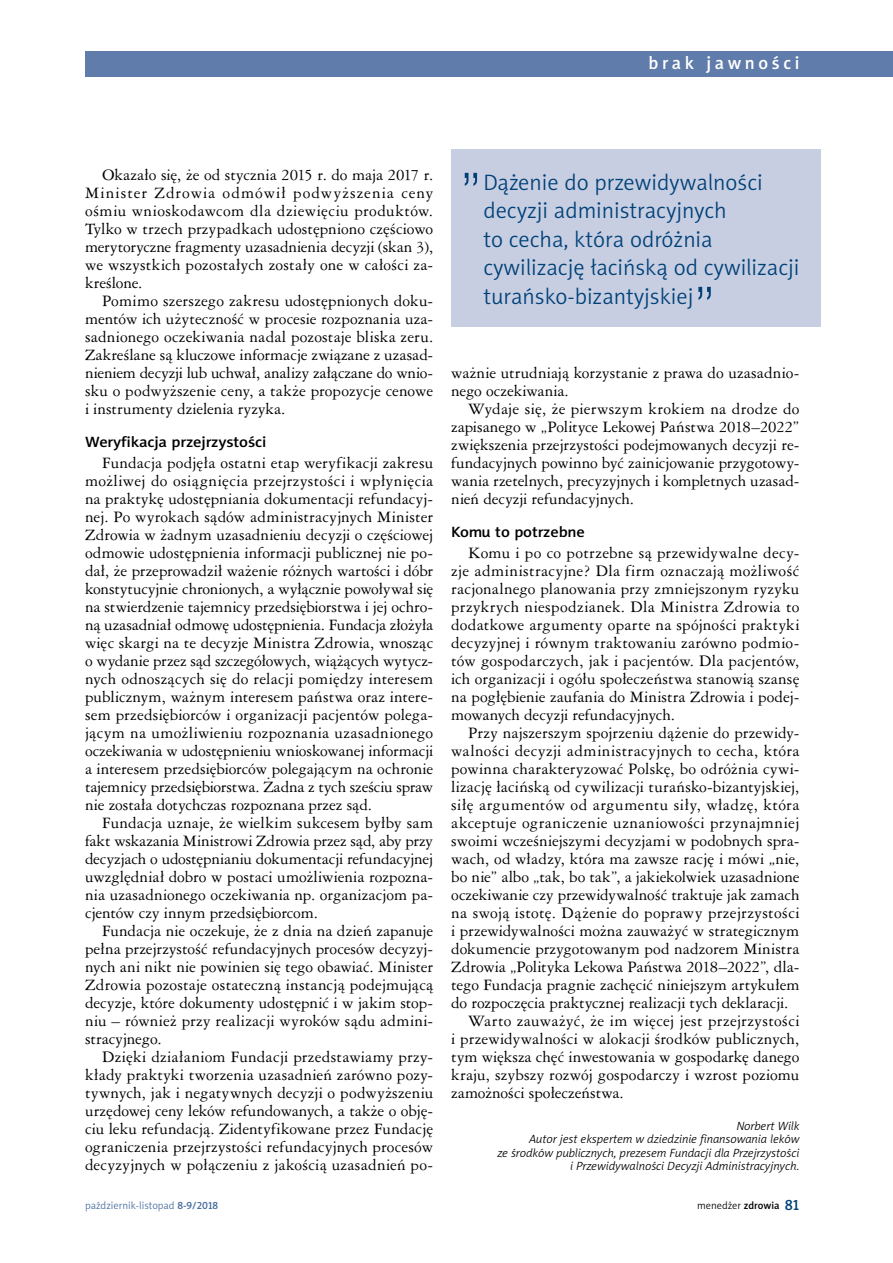
<style>
.page{position:relative;width:893px;height:1263px;background:#fff}
.page>*{position:absolute;margin:0;border:0;box-sizing:border-box;transform-origin:0 0}
.t1{font:52.5px "Swis 721 Lt PL";color:#004177}
.t2{font:22.5px/28.5px "Naomi Sans EFN Light";color:#004177}
.t3{font:18px "Naomi Sans EFN Medium";letter-spacing:.2em;color:#fff}
.t4{font:15px/18px "Ameri Garmnd PL";letter-spacing:.01em;color:#000;text-align:justify}
.t5{font:15px "Ameri Garmnd PL";letter-spacing:.03em;color:#000}
.t6{font:15px "Ameri Garmnd PL";letter-spacing:-.01em;color:#000}
.t7{font:15px "Naomi Sans EFN Medium";letter-spacing:-.01em;color:#000;scale:1.1 1}
.t8{font:italic 12px/13.5px "Naomi Sans EFN Light";color:#000;text-align:right}
.t9{font:10.5px "Naomi Sans EFN Light";color:#456b9c}
.t10{font:10.5px "Naomi Sans EFN Light";color:#000}
.s1{font-family:"Naomi Sans EFN Medium"}
.s2{font-family:"Naomi Sans EFN Medium";font-size:15px;color:#004177}
</style>
<div class="page">
<div style="left:451px;top:149px;width:370px;height:177px;background:#c7cee2"></div>
<div style="left:85px;top:51px;width:808px;height:26px;background:#607caa"></div>
<p class="t3" style="left:648px;top:52px;width:152px">brak jawności</p>
<p class="t4" style="left:85px;top:165px;width:350px;text-indent:17px">Okazało się, że od stycznia 2015 r. do maja 2017 r.<br>Minister Zdrowia odmówił podwyższenia ceny ośmiu wnioskodawcom dla dziewięciu produktów.<br>Tylko w trzech przypadkach udostępniono częściowo merytoryczne fragmenty uzasadnienia decyzji (skan 3), we wszystkich pozostałych zostały one w całości za&shy;kreślone.</p>
<p class="t4" style="left:85px;top:291px;width:350px;text-indent:17px">Pomimo szerszego zakresu udostępnionych doku&shy;mentów ich użyteczność w procesie rozpoznania uza&shy;sadnionego oczekiwania nadal pozostaje bliska zeru.<br>Zakreślane są kluczowe informacje związane z uzasad&shy;nieniem decyzji lub uchwał, analizy załączane do wnio&shy;sku o podwyższenie ceny, a także propozycje cenowe i instrumenty dzielenia ryzyka.</p>
<p class="t7" style="left:85px;top:433px;width:166px">Weryfikacja przejrzystości</p>
<p class="t4" style="left:85px;top:453px;width:350px;text-indent:17px">Fundacja podjęła ostatni etap weryfikacji zakresu możliwej do osiągnięcia przejrzystości i wpłynięcia na praktykę udostępniania dokumentacji refundacyj&shy;nej. Po wyrokach sądów administracyjnych Minister Zdrowia w żadnym uzasadnieniu decyzji o częściowej odmowie udostępnienia informacji publicznej nie po&shy;dał, że przeprowadził ważenie różnych wartości i dóbr konstytucyjnie chronionych, a wyłącznie powoływał się na stwierdzenie tajemnicy przedsiębiorstwa i jej ochro&shy;ną uzasadniał odmowę udostępnienia. Fundacja złożyła więc skargi na te decyzje Ministra Zdrowia, wnosząc o wydanie przez sąd szczegółowych, wiążących wytycz&shy;nych odnoszących się do relacji pomiędzy interesem publicznym, ważnym interesem państwa oraz intere&shy;sem przedsiębiorców i organizacji pacjentów polega&shy;jącym na umożliwieniu rozpoznania uzasadnionego oczekiwania w udostępnieniu wnioskowanej informacji a interesem przedsiębiorców polegającym na ochronie tajemnicy przedsiębiorstwa. Żadna z tych sześciu spraw nie została dotychczas rozpoznana przez sąd.</p>
<p class="t4" style="left:85px;top:813px;width:350px;text-indent:17px">Fundacja uznaje, że wielkim sukcesem byłby sam fakt wskazania Ministrowi Zdrowia przez sąd, aby przy decyzjach o udostępnianiu dokumentacji refundacyjnej uwzględniał dobro w postaci umożliwienia rozpozna&shy;nia uzasadnionego oczekiwania np. organizacjom pa&shy;cjentów czy innym przedsiębiorcom.</p>
<p class="t4" style="left:85px;top:921px;width:350px;text-indent:17px">Fundacja nie oczekuje, że z dnia na dzień zapanuje pełna przejrzystość refundacyjnych procesów decyzyj&shy;nych ani nikt nie powinien się tego obawiać. Minister Zdrowia pozostaje ostateczną instancją podejmującą decyzje, które dokumenty udostępnić i w jakim stop&shy;niu – również przy realizacji wyroków sądu admini&shy;stracyjnego.</p>
<p class="t4" style="left:85px;top:1047px;width:350px;text-indent:17px">Dzięki działaniom Fundacji przedstawiamy przy&shy;kłady praktyki tworzenia uzasadnień zarówno pozy&shy;tywnych, jak i negatywnych decyzji o podwyższeniu urzędowej ceny leków refundowanych, a także o obję&shy;ciu leku refundacją. Zidentyfikowane przez Fundację ograniczenia przejrzystości refundacyjnych procesów decyzyjnych w połączeniu z jakością uzasadnień po-</p>
<h1 class="t1" style="left:460px;top:159px;width:24px">”</h1>
<h2 class="t2" style="left:483px;top:168px;width:317px">Dążenie do przewidywalności decyzji administracyjnych<br>to cecha, która odróżnia cywilizację łacińską od cywilizacji turańsko-bizantyjskiej</h2>
<h1 class="t1" style="left:693px;top:273px;width:24px">”</h1>
<p class="t4" style="left:451px;top:363px;width:350px">ważnie utrudniają korzystanie z prawa do uzasadnio&shy;nego oczekiwania.</p>
<p class="t4" style="left:451px;top:399px;width:350px;text-indent:17px">Wydaje się, że pierwszym krokiem na drodze do zapisanego w „Polityce Lekowej Państwa 2018–2022” zwiększenia przejrzystości podejmowanych decyzji re&shy;fundacyjnych powinno być zainicjowanie przygotowy&shy;wania rzetelnych, precyzyjnych i kompletnych uzasad&shy;nień decyzji refundacyjnych.</p>
<p class="t7" style="left:451px;top:523px;width:123px">Komu to potrzebne</p>
<p class="t4" style="left:451px;top:543px;width:350px;text-indent:17px">Komu i po co potrzebne są przewidywalne decy&shy;zje administracyjne? Dla firm oznaczają możliwość racjonalnego planowania przy zmniejszonym ryzyku przykrych niespodzianek. Dla Ministra Zdrowia to dodatkowe argumenty oparte na spójności praktyki decyzyjnej i równym traktowaniu zarówno podmio&shy;tów gospodarczych, jak i pacjentów. Dla pacjentów, ich organizacji i ogółu społeczeństwa stanowią szansę na pogłębienie zaufania do Ministra Zdrowia i podej&shy;mowanych decyzji refundacyjnych.</p>
<p class="t4" style="left:468px;top:723px;width:333px">Przy najszerszym spojrzeniu dążenie do przewidy-</p>
<p class="t5" style="left:451px;top:741px;width:350px">walności decyzji administracyjnych to cecha, która</p>
<p class="t4" style="left:451px;top:759px;width:350px">powinna charakteryzować Polskę, bo odróżnia cywi-</p>
<p class="t4" style="left:451px;top:777px;width:350px">lizację łacińską od cywilizacji turańsko-bizantyjskiej,</p>
<p class="t5" style="left:451px;top:795px;width:350px">siłę argumentów od argumentu siły, władzę, która</p>
<p class="t5" style="left:451px;top:813px;width:350px">akceptuje ograniczenie uznaniowości przynajmniej</p>
<p class="t4" style="left:451px;top:831px;width:350px">swoimi wcześniejszymi decyzjami w podobnych spra-</p>
<p class="t4" style="left:451px;top:849px;width:350px">wach, od władzy, która ma zawsze rację i mówi „nie,</p>
<p class="t4" style="left:451px;top:867px;width:350px">bo nie” albo „tak, bo tak”, a jakiekolwiek uzasadnione</p>
<p class="t4" style="left:451px;top:885px;width:350px">oczekiwanie czy przewidywalność traktuje jak zamach</p>
<p class="t4" style="left:451px;top:903px;width:350px">na swoją istotę. Dążenie do poprawy przejrzystości</p>
<p class="t4" style="left:451px;top:921px;width:350px">i przewidywalności można zauważyć w strategicznym</p>
<p class="t4" style="left:451px;top:939px;width:350px">dokumencie przygotowanym pod nadzorem Ministra</p>
<p class="t6" style="left:451px;top:957px;width:350px">Zdrowia „Polityka Lekowa Państwa 2018–2022”, dla-</p>
<p class="t4" style="left:451px;top:975px;width:350px">tego Fundacja pragnie zachęcić niniejszym artykułem</p>
<p class="t4" style="left:451px;top:993px;width:339px">do rozpoczęcia praktycznej realizacji tych deklaracji.</p>
<p class="t4" style="left:468px;top:1011px;width:333px">Warto zauważyć, że im więcej jest przejrzystości</p>
<p class="t4" style="left:451px;top:1029px;width:350px">i przewidywalności w alokacji środków publicznych,</p>
<p class="t4" style="left:451px;top:1047px;width:350px">tym większa chęć inwestowania w gospodarkę danego</p>
<p class="t4" style="left:451px;top:1065px;width:350px">kraju, szybszy rozwój gospodarczy i wzrost poziomu</p>
<p class="t4" style="left:451px;top:1083px;width:174px">zamożności społeczeństwa.</p>
<p class="t8" style="left:497px;top:1119px;width:303px">Norbert Wilk<br>Autor jest ekspertem w dziedzinie finansowania leków<br>ze środków publicznych, prezesem Fundacji dla Przejrzystości i Przewidywalności Decyzji Administracyjnych.</p>
<p class="t9" style="left:85px;top:1199px;width:135px">październik-listopad <span class="s1">8-9/2018</span></p>
<p class="t10" style="left:697px;top:1199px;width:104px">menedżer <span class="s1">zdrowia</span> <span class="s2">81</span></p>
</div>
